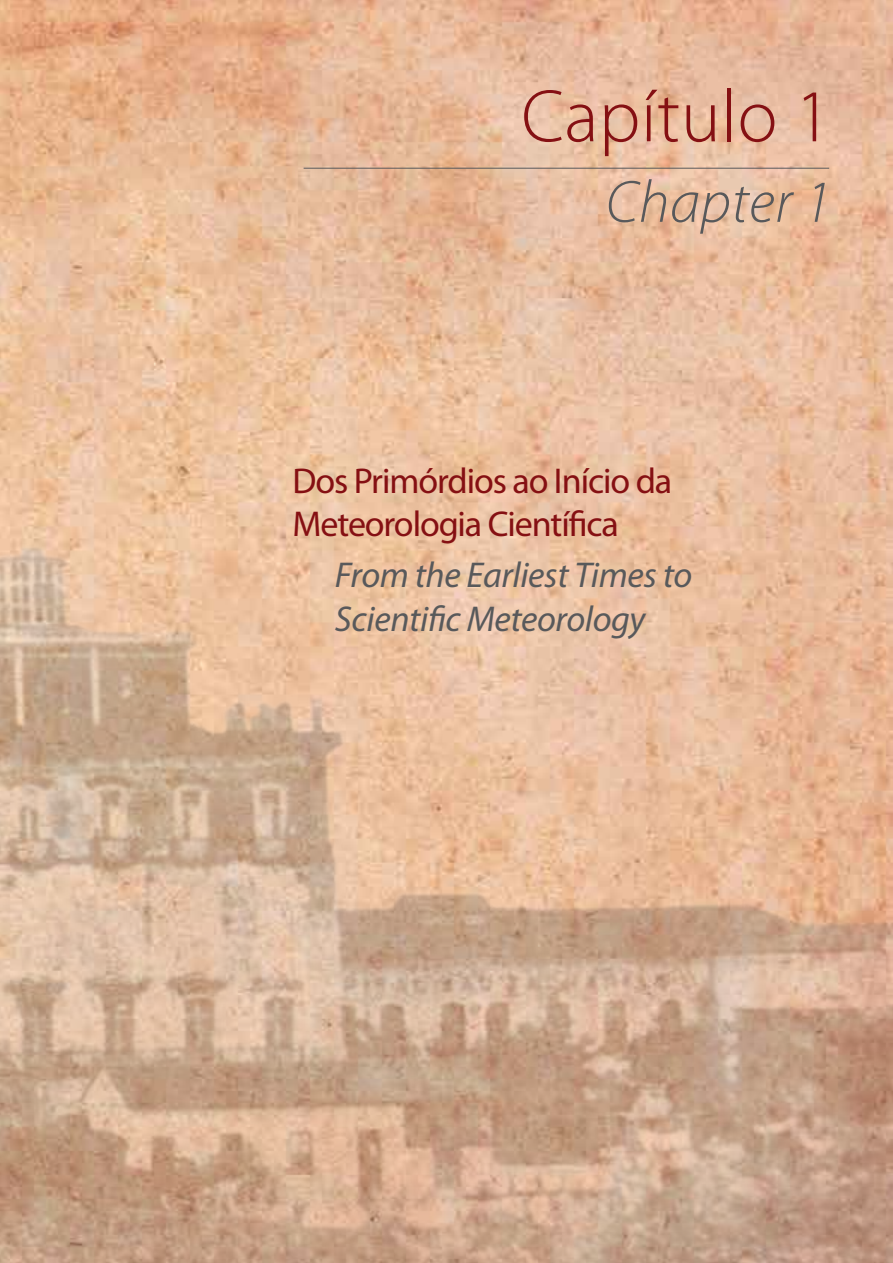
<style>
.page{position:relative;width:893px;height:1263px;background:#fff}
.page>*{position:absolute;margin:0;border:0;box-sizing:border-box;transform-origin:0 0}
.t1{font:300 75px "Myriad Pro";letter-spacing:.005em;color:#851013}
.t2{font:italic 300 60px "Myriad Pro";letter-spacing:.005em;color:#58595b}
.t3{font:36px/43.2px "Myriad Pro";letter-spacing:-.03em;color:#851013}
.t4{font:italic 36px/43.2px "Myriad Pro";letter-spacing:-.01em;color:#58595b}
</style>
<div class="page">
<img style="left:0;top:0;width:893px;height:500px">
<img style="left:0;top:500px;width:893px;height:763px">
<hr style="left:304px;top:168px;width:525px;height:1px;background:#58595b">
<h1 class="t1" style="left:521px;top:75px;width:312px">Capítulo 1</h1>
<h2 class="t2" style="left:606px;top:170px;width:227px">Chapter 1</h2>
<p class="t3" style="left:292px;top:459px;width:381px">Dos Primórdios ao Início da<br>Meteorologia Científica</p>
<p class="t4" style="left:335px;top:555px;width:359px">From the Earliest Times to<br>Scientific Meteorology</p>
</div>
